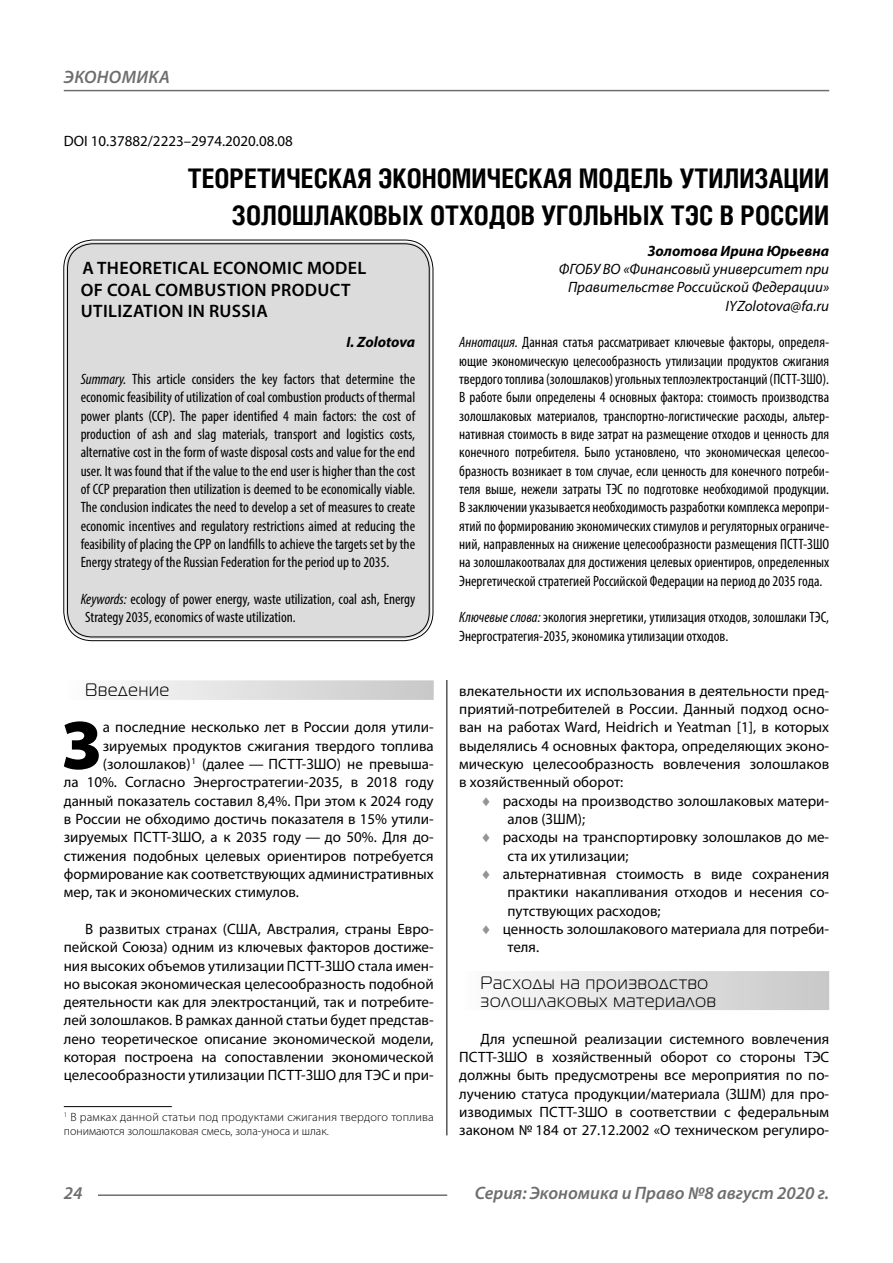
<style>
.page{position:relative;width:893px;height:1263px;background:#fff}
.page>*{position:absolute;margin:0;border:0;box-sizing:border-box;transform-origin:0 0}
.Bukvica{font:900 69.3px "Myriad Pro";color:#000}
.Header{font:700 27px/37.5px "Helios Cond C";color:#000;text-align:right}
.Header-eng{font:600 18px/21.6px "Myriad Pro";letter-spacing:.02em;color:#000}
.t1{font:italic 600 18px "Myriad Pro";color:#6e6e6e}
.Subheader_2lines{font:18px/18.3px "Magistral C";letter-spacing:.05em;color:#000}
.Subheader{font:18px "Magistral C";letter-spacing:.05em;color:#000}
.Normal{font:15px/18.3px "Myriad Pro";color:#000;text-align:justify}
.Annotation-rus{font:condensed 15px/18.3px "Myriad Pro";color:#000;text-align:justify}
.Annotation-eng{font:condensed 15px/18.3px "Myriad Pro";color:#000;text-align:justify}
.Bukvica-2{font:15px "Myriad Pro";color:#000}
.Author-doc{font:italic 15px/18.3px "Myriad Pro";color:#000;text-align:right}
.DOI{font:15px "Myriad Pro";color:#000}
.Author{font:italic 700 15px "Myriad Pro";color:#000}
.Author-email{font:italic 15px "Myriad Pro";color:#000}
.Author-eng{font:italic 700 15px "Myriad Pro";letter-spacing:-.005em;color:#000}
.Footnote{font:300 12px/14.4px "Myriad Pro";letter-spacing:.01em;color:#000}
.s1{font-style:italic}
.s2{color:#949494}
</style>
<div class="page">
<hr style="left:446px;top:677px;width:1px;height:458px;background:#000">
<div style="left:64px;top:680px;width:370px;height:20px;background:linear-gradient(to right,#fcfcfc,#c8c8c8)"></div>
<hr style="left:64px;top:1106px;width:108px;height:1px;background:#000">
<div style="left:459px;top:971px;width:370px;height:39px;background:linear-gradient(to right,#fcfcfc,#c8c8c8)"></div>
<div style="left:66px;top:242px;width:365px;height:397px;background:#dcdcdc;border-radius:27px"></div>
<hr style="left:98px;top:1194px;width:349px;height:2px;background:#6e6e6e">
<hr style="left:64px;top:90px;width:765px;height:1px;background:#6e6e6e">
<p class="t1" style="left:64px;top:66px;width:34px">Экономи</p>
<p class="t1" style="left:148px;top:66px;width:22px">ка</p>
<p class="DOI" style="left:64px;top:132px;width:231px">DOI 10.37882/2223–2974.2020.08.08</p>
<p class="Header" style="left:188px;top:159px;width:643px">ТЕОРЕТИЧЕСКАЯ ЭКОНОМИЧЕСКАЯ МОДЕЛЬ УТИЛИЗАЦИИ<br>ЗОЛОШЛАКОВЫХ ОТХОДОВ УГОЛЬНЫХ ТЭС В РОССИИ</p>
<p class="Author" style="left:648px;top:241px;width:183px">Золотова Ирина Юрьевна</p>
<p class="Author-doc" style="left:559px;top:260px;width:272px">ФГОБУ ВО «Финансовый университет при<br>Правительстве Российской Федерации»</p>
<p class="Author-email" style="left:726px;top:296px;width:105px">IYZolotova@fa.ru</p>
<p class="Annotation-rus" style="left:459px;top:333px;width:371px"><span class="s1">Аннотация.</span> Данная статья рассматривает ключевые факторы, определя&shy;ющие экономическую целесообразность утилизации продуктов сжигания твердого топлива (золошлаков) угольных теплоэлектростанций (ПСТТ-ЗШО).<br>В работе были определены 4 основных фактора: стоимость производства золошлаковых материалов, транспортно-логистические расходы, альтер&shy;нативная стоимость в виде затрат на размещение отходов и ценность для конечного потребителя. Было установлено, что экономическая целесоо&shy;бразность возникает в том случае, если ценность для конечного потреби&shy;теля выше, нежели затраты ТЭС по подготовке необходимой продукции.<br>В заключении указывается необходимость разработки комплекса меропри&shy;ятий по формированию экономических стимулов и регуляторных ограниче&shy;ний, направленных на снижение целесообразности размещения ПСТТ-ЗШО на золошлакоотвалах для достижения целевых ориентиров, определенных Энергетической стратегией Российской Федерации на период до 2035 года.</p>
<p class="Annotation-rus" style="left:459px;top:608px;width:371px"><span class="s1">Ключевые слова:</span> экология энергетики, утилизация отходов, золошлаки ТЭС,<br>Энергостратегия‑2035, экономика утилизации отходов.</p>
<p class="Subheader" style="left:85px;top:680px;width:86px">Введение</p>
<p class="Bukvica" style="left:62px;top:699px;width:41px">З</p>
<p class="Bukvica-2" style="left:103px;top:718px;width:332px">а последние несколько лет в России доля утили-</p>
<p class="Header-eng" style="left:81px;top:257px;width:287px">A THEORETICAL ECONOMIC MODEL<br>OF COAL COMBUSTION PRODUCT<br>UTILIZATION IN RUSSIA</p>
<p class="Author-eng" style="left:346px;top:333px;width:70px">I. Zolotova</p>
<p class="Annotation-eng" style="left:81px;top:370px;width:336px"><span class="s1">Summary.</span> This article considers the key factors that determine the economic feasibility of utilization of coal combustion products of thermal power plants (CCP). The paper identified 4 main factors: the cost of production of ash and slag materials, transport and logistics costs, alternative cost in the form of waste disposal costs and value for the end user. It was found that if the value to the end user is higher than the cost of CCP preparation then utilization is deemed to be economically viable.<br>The conclusion indicates the need to develop a set of measures to create economic incentives and regulatory restrictions aimed at reducing the feasibility of placing the CPP on landfills to achieve the targets set by the Energy strategy of the Russian Federation for the period up to 2035.</p>
<p class="Annotation-eng" style="left:85px;top:590px;width:332px;text-indent:-4px"><span class="s1">Keywords:</span> ecology of power energy, waste utilization, coal ash, Energy<br>Strategy 2035, economics of waste utilization.</p>
<p class="Normal" style="left:459px;top:681px;width:371px">влекательности их использования в деятельности пред&shy;приятий-потребителей в России. Данный подход осно&shy;ван на работах Ward, Heidrich и Yeatman [1], в которых выделялись 4 основных фактора, определяющих эконо&shy;мическую целесообразность вовлечения золошлаков в хозяйственный оборот:</p>
<p class="Normal" style="left:507px;top:791px;width:323px;text-indent:-27px"><span class="s2">♦</span> расходы на производство золошлаковых матери&shy;алов (ЗШМ);</p>
<p class="Normal" style="left:507px;top:828px;width:323px;text-indent:-27px"><span class="s2">♦</span> расходы на транспортировку золошлаков до ме&shy;ста их утилизации;</p>
<p class="Normal" style="left:507px;top:864px;width:323px;text-indent:-27px"><span class="s2">♦</span> альтернативная стоимость в виде сохранения практики накапливания отходов и несения со&shy;путствующих расходов;</p>
<p class="Normal" style="left:507px;top:919px;width:323px;text-indent:-27px"><span class="s2">♦</span> ценность золошлакового материала для потреби&shy;теля.</p>
<p class="Subheader_2lines" style="left:480px;top:973px;width:237px">Расходы на производство золошлаковых материалов</p>
<p class="Normal" style="left:459px;top:1029px;width:371px;text-indent:21px">Для успешной реализации системного вовлечения ПСТТ-ЗШО в хозяйственный оборот со стороны ТЭС должны быть предусмотрены все мероприятия по по&shy;лучению статуса продукции/материала (ЗШМ) для про&shy;изводимых ПСТТ-ЗШО в соответствии с федеральным законом № 184 от 27.12.2002 «О техническом регулиро-</p>
<p class="Bukvica-2" style="left:103px;top:736px;width:332px">зируемых продуктов сжигания твердого топлива</p>
<p class="Bukvica-2" style="left:103px;top:755px;width:332px">(золошлаков)<sup>1</sup> (далее — ПСТТ-ЗШО) не превыша-</p>
<p class="Bukvica-2" style="left:64px;top:773px;width:371px">ла 10%. Согласно Энергостратегии‑2035, в 2018 году</p>
<p class="Bukvica-2" style="left:64px;top:791px;width:371px">данный показатель составил 8,4%. При этом к 2024 году</p>
<p class="Bukvica-2" style="left:64px;top:810px;width:371px">в России не обходимо достичь показателя в 15% утили-</p>
<p class="Bukvica-2" style="left:64px;top:828px;width:371px">зируемых ПСТТ-ЗШО, а к 2035 году — до 50%. Для до-</p>
<p class="Bukvica-2" style="left:64px;top:846px;width:371px">стижения подобных целевых ориентиров потребуется</p>
<p class="Bukvica-2" style="left:64px;top:864px;width:371px">формирование как соответствующих административных</p>
<p class="Bukvica-2" style="left:64px;top:883px;width:235px">мер, так и экономических стимулов.</p>
<p class="Normal" style="left:64px;top:919px;width:371px;text-indent:21px">В развитых странах (США, Австралия, страны Евро&shy;пейской Союза) одним из ключевых факторов достиже&shy;ния высоких объемов утилизации ПСТТ-ЗШО стала имен&shy;но высокая экономическая целесообразность подобной деятельности как для электростанций, так и потребите&shy;лей золошлаков. В рамках данной статьи будет представ&shy;лено теоретическое описание экономической модели, которая построена на сопоставлении экономической целесообразности утилизации ПСТТ-ЗШО для ТЭС и при-</p>
<p class="Footnote" style="left:64px;top:1110px;width:371px"><sup>1</sup> В рамках данной статьи под продуктами сжигания твердого топлива понимаются золошлаковая смесь, зола-уноса и шлак.</p>
<p class="t1" style="left:64px;top:1182px;width:20px">24</p>
<p class="t1" style="left:475px;top:1182px;width:356px">Серия: Экономика и Право №8 август 2020 г.</p>
</div>
